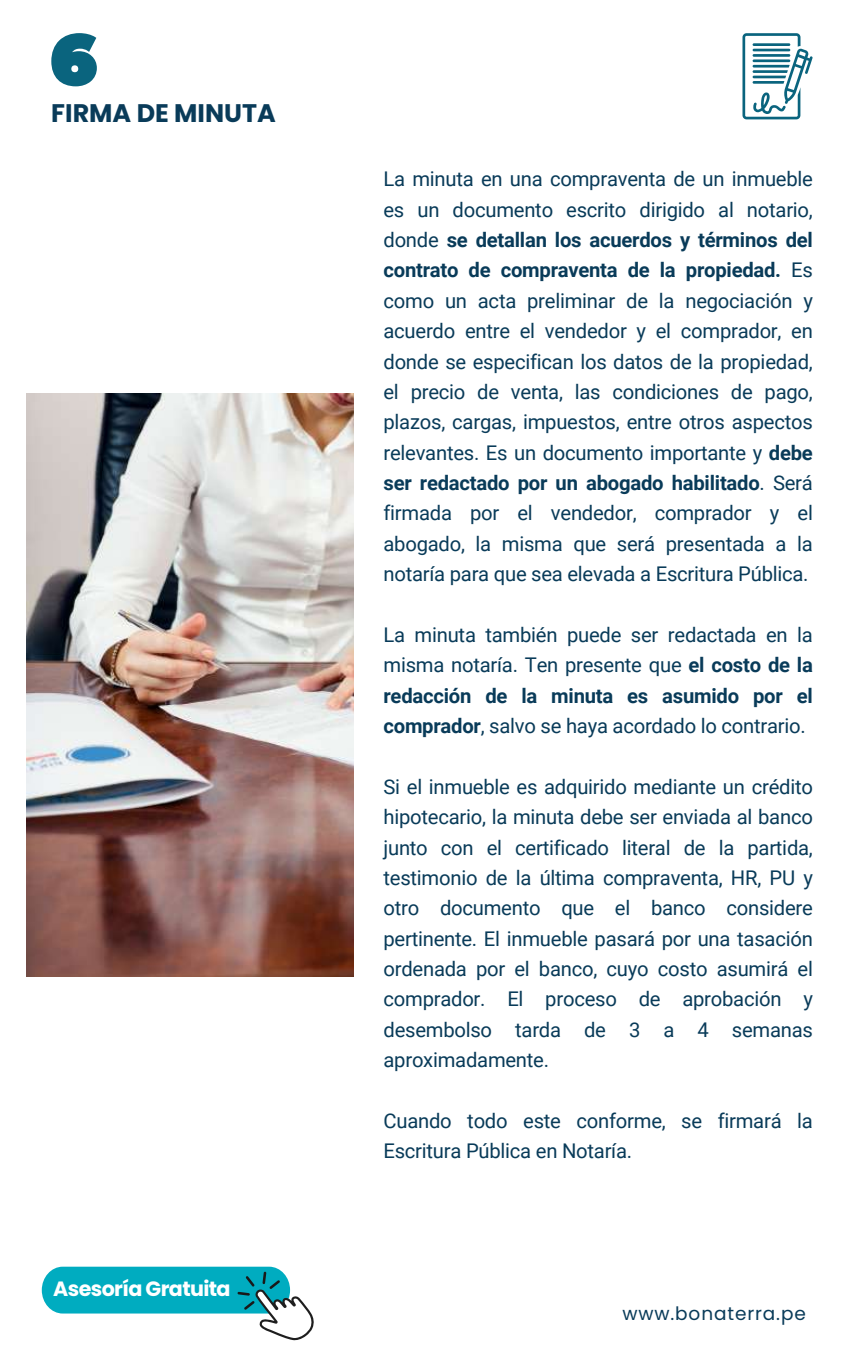
<style>
.page{position:relative;width:864px;height:1350px;background:#fff}
.page>*{position:absolute;margin:0;border:0;box-sizing:border-box;transform-origin:0 0}
.t1{font:700 25.43px "Poppins";color:#093b59}
.t2{font:700 20.7px "Poppins";letter-spacing:-.03em;color:#fff}
.t3{font:20.25px/30.4px "Roboto";letter-spacing:-.01em;color:#093b59;text-align:justify}
.t4{font:18.45px "Poppins";letter-spacing:.05em;color:#093b59}
.s1{font-weight:700}
</style>
<div class="page">
<svg style="left:51px;top:33px;width:46px;height:53px"></svg>
<svg style="left:742px;top:33px;width:71px;height:86px"></svg>
<img style="left:27px;top:394px;width:327px;height:582px">
<div style="left:42px;top:1267px;width:248px;height:47px;background:#00acc0;border-radius:22px"></div>
<svg style="left:237px;top:1272px;width:77px;height:69px"></svg>
<p class="t1" style="left:51px;top:96px;width:226px">FIRMA DE MINUTA</p>
<p class="t2" style="left:53px;top:1274px;width:179px">Asesoría Gratuita</p>
<p class="t3" style="left:384px;top:164px;width:431px">La minuta en una compraventa de un inmueble es un documento escrito dirigido al notario, donde <span class="s1">se detallan los acuerdos y términos del contrato de compraventa de la propiedad.</span> Es como un acta preliminar de la negociación y acuerdo entre el vendedor y el comprador, en donde se especifican los datos de la propiedad, el precio de venta, las condiciones de pago, plazos, cargas, impuestos, entre otros aspectos relevantes. Es un documento importante y <span class="s1">debe ser redactado por un abogado habilitado</span>. Será firmada por el vendedor, comprador y el abogado, la misma que será presentada a la notaría para que sea elevada a Escritura Pública.</p>
<p class="t3" style="left:384px;top:620px;width:431px">La minuta también puede ser redactada en la misma notaría. Ten presente que <span class="s1">el costo de la redacción de la minuta es asumido por el comprador</span>, salvo se haya acordado lo contrario.</p>
<p class="t3" style="left:384px;top:772px;width:431px">Si el inmueble es adquirido mediante un crédito hipotecario, la minuta debe ser enviada al banco junto con el certificado literal de la partida, testimonio de la última compraventa, HR, PU y otro documento que el banco considere pertinente. El inmueble pasará por una tasación ordenada por el banco, cuyo costo asumirá el comprador. El proceso de aprobación y desembolso tarda de 3 a 4 semanas aproximadamente.</p>
<p class="t3" style="left:384px;top:1106px;width:431px">Cuando todo este conforme, se firmará la<br>Escritura Pública en Notaría.</p>
<p class="t4" style="left:622px;top:1301px;width:185px">www.bonaterra.pe</p>
</div>
